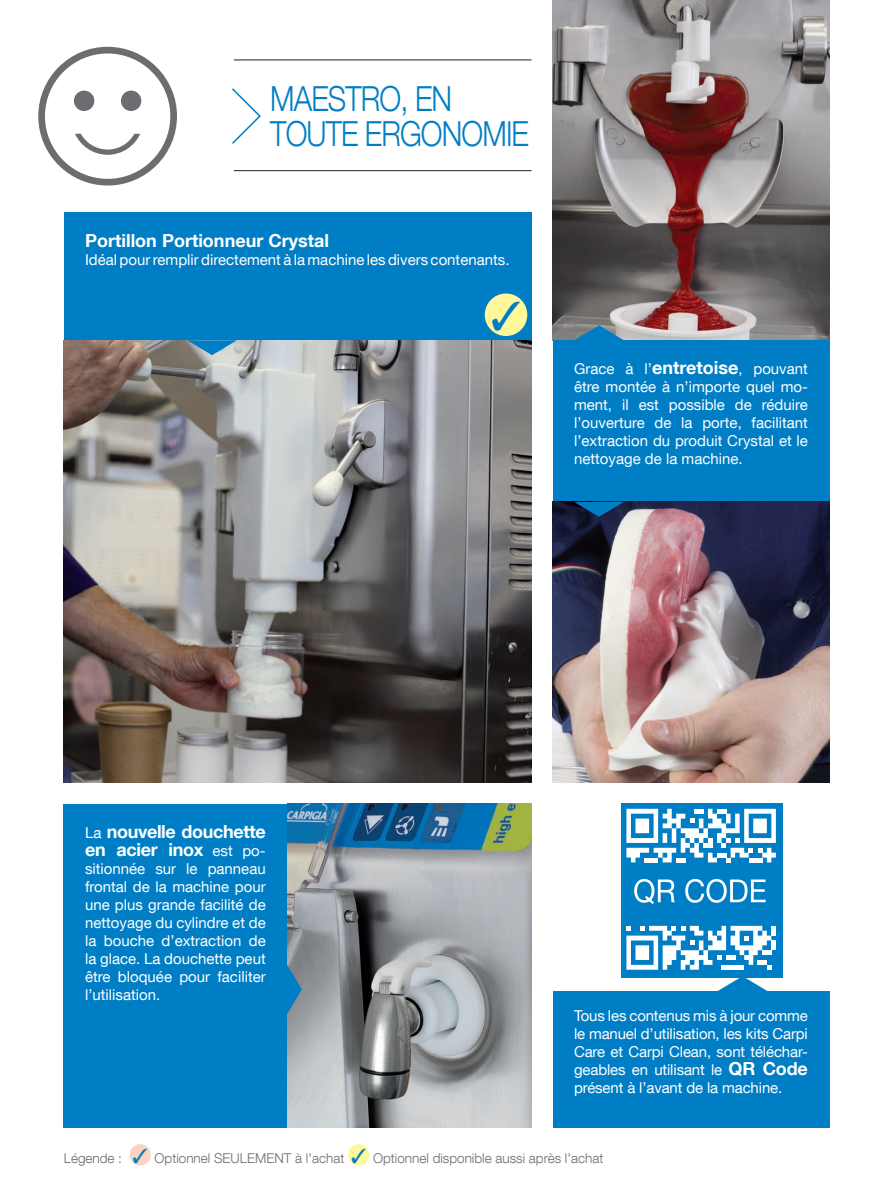
<style>
.page{position:relative;width:893px;height:1191px;background:#fff}
.page>*{position:absolute;margin:0;border:0;box-sizing:border-box;transform-origin:0 0}
.t1{font:300 34.5px/34.5px "Helvetica Neue LT Com";letter-spacing:-.03em;color:#007ec5;scale:.85 1}
.t2{font:700 18px/18px "Helvetica Neue LT Com";letter-spacing:-.02em;color:#fff}
.t3{font:700 18px "Helvetica Neue LT Com";color:#fff}
.t4{font:15px/18px "Helvetica Neue LT Com";color:#fff;text-align:justify}
.t5{font:300 13.5px "Helvetica Neue LT Com";color:#6c6d70}
.s1{font-weight:700;font-size:18px}
.s2{font-weight:400;font-size:15px}
.s3{color:#007ec5}
</style>
<div class="page">
<img style="left:287px;top:804px;width:244px;height:323px">
<img style="left:64px;top:340px;width:467px;height:442px">
<div style="left:64px;top:804px;width:223px;height:323px;background:#007ec5"></div>
<svg style="left:287px;top:964px;width:15px;height:50px"></svg>
<img style="left:553px;top:0;width:276px;height:340px">
<div style="left:553px;top:340px;width:276px;height:162px;background:#007ec5"></div>
<svg style="left:574px;top:325px;width:50px;height:15px"></svg>
<div style="left:64px;top:213px;width:467px;height:127px;background:#007ec5"></div>
<svg style="left:187px;top:340px;width:50px;height:15px"></svg>
<img style="left:553px;top:502px;width:276px;height:280px">
<svg style="left:574px;top:502px;width:50px;height:15px"></svg>
<svg style="left:718px;top:978px;width:49px;height:13px"></svg>
<div style="left:553px;top:991px;width:276px;height:136px;background:#007ec5"></div>
<hr style="left:234px;top:60px;width:297px;height:1px;background:#231f20">
<hr style="left:234px;top:170px;width:297px;height:1px;background:#231f20">
<svg style="left:232px;top:88px;width:29px;height:56px"></svg>
<svg style="left:38px;top:47px;width:139px;height:138px"></svg>
<div style="left:621px;top:804px;width:161px;height:174px;background:#007ec5"></div>
<svg style="left:626px;top:808px;width:150px;height:54px"></svg>
<div style="left:749px;top:857px;width:13px;height:5px;background:#fff"></div>
<svg style="left:626px;top:925px;width:150px;height:44px"></svg>
<svg style="left:634px;top:879px;width:41px;height:25px"></svg>
<svg style="left:685px;top:879px;width:81px;height:23px"></svg>
<div style="left:130px;top:1144px;width:21px;height:21px;background:#fcd2c0;border-radius:50%"></div>
<div style="left:348px;top:1144px;width:21px;height:21px;background:#fff79a;border-radius:50%"></div>
<div style="left:485px;top:293px;width:42px;height:43px;background:#fff79a;border-radius:50%"></div>
<h1 class="t1" style="left:270px;top:81px;width:306px">MAESTRO, EN<br>TOUTE ERGONOMIE</h1>
<p class="t3" style="left:85px;top:229px;width:245px">Portillon Portionneur Crystal</p>
<p class="t4" style="left:85px;top:250px;width:426px">Idéal pour remplir directement à la machine les divers contenants.</p>
<p class="t4" style="left:574px;top:360px;width:235px">Grace à l’<span class="s1">entretoise</span>, pouvant être montée à n’importe quel mo&shy;ment, il est possible de réduire l’ouverture de la porte, facilitant l’extraction du produit Crystal et le nettoyage de la machine.</p>
<p class="t2" style="left:85px;top:822px;width:182px"><span class="s2">La</span> nouvelle douchette en acier inox <span class="s2">est po-</span></p>
<p class="t4" style="left:85px;top:859px;width:182px">sitionnée sur le panneau frontal de la machine pour une plus grande facilité de nettoyage du cylindre et de la bouche d’extraction de la glace. La douchette peut être bloquée pour faciliter l’utilisation.</p>
<p class="t4" style="left:574px;top:1006px;width:235px">Tous les contenus mis à jour comme le manuel d’utilisation, les kits Carpi Care et Carpi Clean, sont téléchar&shy;geables en utilisant le <span class="s1">QR Code </span>présent à l’avant de la machine.</p>
<p class="t5" style="left:64px;top:1149px;width:541px">Légende : <span class="s3">✓</span> Optionnel SEULEMENT à l'achat <span class="s3">✓</span> Optionnel disponible aussi après l'achat</p>
</div>
